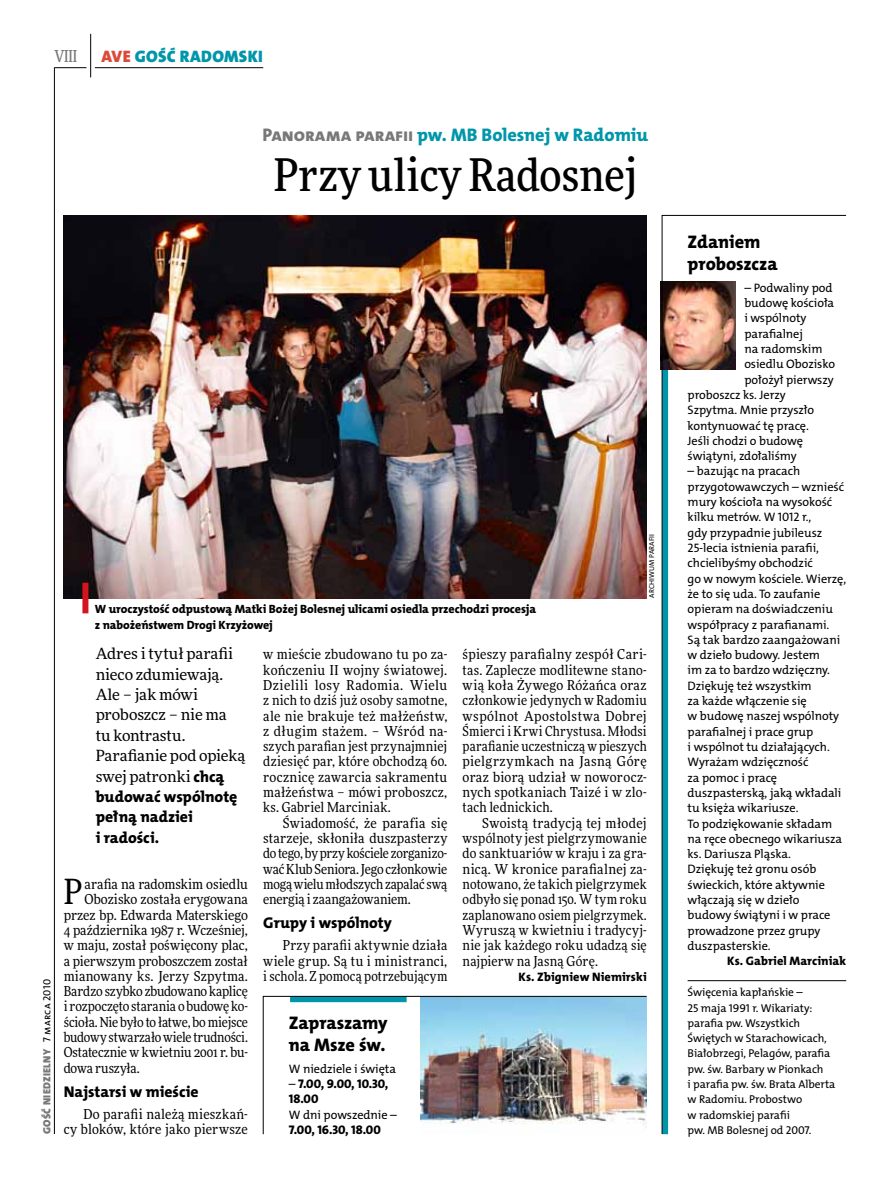
<style>
.page{position:relative;width:893px;height:1191px;background:#fff}
.page>*{position:absolute;margin:0;border:0;box-sizing:border-box;transform-origin:0 0}
.t1{font:500 45px "Freeday Narrow";color:#000}
.t2{font:34.8px "Freeday Narrow News";color:#000}
.t3{font:18.3px "The Mix HP8 Ex Bld";color:#0096aa}
.t4{font:18.3px/21.6px "The Mix HP8 Ex Bld";letter-spacing:-.005em;color:#000}
.t5{font:16.65px "The Mix HP9 Blk";letter-spacing:.02em;color:#0096aa}
.t6{font:500 16.5px "Freeday Narrow";color:#787779;scale:.9 1}
.t7{font:15.75px/20.4px "The Mix HP8 Ex Bld";color:#000}
.t8{font:15.6px "The Mix HP8 Ex Bld";color:#000}
.t9{font:15.45px/20.4px "Freeday News";letter-spacing:-.005em;color:#000}
.t10{font:13.65px/15.3px "Freeday Narrow News";letter-spacing:.005em;color:#000;text-align:justify}
.t11{font:13.65px "Freeday Narrow News";letter-spacing:-.015em;color:#000}
.t12{font:12.6px/15.3px "The Mix HP8 Ex Bld";color:#000}
.t13{font:12.3px/15.3px "The Mix HP5 Plain";letter-spacing:-.005em;color:#000}
.t14{font:12.3px "The Mix HP8 Ex Bld";letter-spacing:.005em;color:#000}
.t15{font:12px/15.3px "The Mix HP8 Ex Bld";letter-spacing:-.005em;color:#000}
.t16{font:11.4px/15.3px "The Mix HP5 Plain";letter-spacing:-.005em;color:#000}
.t17{font:10.5px "The Mix HP9 Blk";letter-spacing:.025em;color:#787779}
.t18{font:7.2px "The Mix HP5 Plain";letter-spacing:.015em;color:#000}
.s1{color:#db4a39}
.s2{color:#787779}
.s3{font-family:"The Mix HP8 Ex Bld";font-size:15.75px}
.s4{font-family:"The Mix HP5 Plain";color:#000}
.s5{font-family:"The Mix HP5 Plain";font-size:12.3px}
</style>
<div class="page">
<hr style="left:54px;top:67px;width:1px;height:1067px;background:#000">
<hr style="left:90px;top:34px;width:1px;height:43px;background:#000">
<hr style="left:54px;top:67px;width:32px;height:1px;background:#000">
<hr style="left:95px;top:67px;width:168px;height:1px;background:#000">
<img style="left:64px;top:215px;width:583px;height:383px">
<div style="left:82px;top:583px;width:6px;height:30px;background:#d3151f"></div>
<img style="left:263px;top:996px;width:384px;height:138px">
<svg style="left:662px;top:215px;width:184px;height:919px"></svg>
<p class="t6" style="left:54px;top:46px;width:27px">VIII</p>
<p class="t5" style="left:101px;top:46px;width:163px"><span class="s1">AVE</span> GOŚĆ RADOMSKI</p>
<h3 class="t3" style="left:263px;top:123px;width:387px"><span class="s2">Panorama parafii</span> pw. MB Bolesnej w Radomiu</h3>
<h1 class="t1" style="left:274px;top:147px;width:365px">Przy ulicy Radosnej</h1>
<p class="t15" style="left:95px;top:602px;width:443px">W uroczystość odpustową Matki Bożej Bolesnej ulicami osiedla przechodzi procesja z nabożeństwem Drogi Krzyżowej</p>
<p class="t18" style="left:647px;top:598px;width:66px;rotate:-90deg">Archiwum parafii</p>
<p class="t9" style="left:96px;top:643px;width:151px">Adres i tytuł parafii nieco zdumiewają.<br>Ale – jak mówi proboszcz – nie ma tu kontrastu.<br>Parafianie pod opieką swej patronki <span class="s3">chcą</span></p>
<p class="t7" style="left:96px;top:786px;width:143px">budować wspólnotę pełną nadziei<br>i radości.</p>
<p class="t17" style="left:40px;top:1134px;width:156px;rotate:-90deg">GOŚĆ NIEDZIELNY <span class="s4">7 marca 2010</span></p>
<h2 class="t2" style="left:64px;top:870px;width:20px">P</h2>
<p class="t10" style="left:85px;top:876px;width:165px">arafia na radomskim osiedlu</p>
<p class="t10" style="left:85px;top:891px;width:165px">Obozisko została erygowana</p>
<p class="t10" style="left:64px;top:907px;width:186px">przez bp. Edwarda Materskiego</p>
<p class="t10" style="left:64px;top:922px;width:186px">4 października 1987 r. Wcześniej,</p>
<p class="t10" style="left:64px;top:937px;width:186px">w maju, został poświęcony plac,</p>
<p class="t10" style="left:64px;top:953px;width:186px">a pierwszym proboszczem został</p>
<p class="t10" style="left:64px;top:968px;width:186px">mianowany ks. Jerzy Szpytma.</p>
<p class="t10" style="left:64px;top:983px;width:186px">Bardzo szybko zbudowano kaplicę</p>
<p class="t10" style="left:64px;top:998px;width:186px">i rozpoczęto starania o budowę ko-</p>
<p class="t11" style="left:64px;top:1013px;width:186px">ścioła. Nie było to łatwe, bo miejsce</p>
<p class="t10" style="left:64px;top:1029px;width:186px">budowy stwarzało wiele trudności.</p>
<p class="t10" style="left:64px;top:1044px;width:186px">Ostatecznie w kwietniu 2001 r. bu-</p>
<p class="t10" style="left:64px;top:1060px;width:78px">dowa ruszyła.</p>
<p class="t8" style="left:64px;top:1081px;width:136px">Najstarsi w mieście</p>
<p class="t10" style="left:64px;top:1106px;width:186px;text-align:right">Do parafii należą mieszkań-<br>cy bloków, które jako pierwsze</p>
<p class="t10" style="left:263px;top:646px;width:186px">w mieście zbudowano tu po za&shy;kończeniu II wojny światowej.<br>Dzielili losy Radomia. Wielu z nich to dziś już osoby samotne, ale nie brakuje też małżeństw, z długim stażem. – Wśród na&shy;szych parafian jest przynajmniej dziesięć par, które obchodzą 60. rocznicę zawarcia sakramentu małżeństwa – mówi proboszcz, ks. Gabriel Marciniak.</p>
<p class="t10" style="left:263px;top:815px;width:186px;text-indent:20px">Świadomość, że parafia się starzeje, skłoniła duszpasterzy do tego, by przy kościele zorganizo&shy;wać Klub Seniora. Jego członkowie mogą wielu młodszych zapalać swą energią i zaangażowaniem.</p>
<p class="t8" style="left:263px;top:913px;width:130px">Grupy i wspólnoty</p>
<p class="t10" style="left:263px;top:937px;width:186px;text-indent:20px">Przy parafii aktywnie działa wiele grup. Są tu i ministranci, i schola. Z pomocą potrzebującym</p>
<h3 class="t4" style="left:289px;top:1012px;width:100px">Zapraszamy na Msze św.</h3>
<p class="t13" style="left:289px;top:1061px;width:109px">W niedziele i święta</p>
<p class="t12" style="left:289px;top:1076px;width:101px"><span class="s5">–</span> 7.00, 9.00, 10.30,<br>18.00</p>
<p class="t13" style="left:289px;top:1107px;width:110px">W dni powszednie –</p>
<p class="t12" style="left:289px;top:1122px;width:93px">7.00, 16.30, 18.00</p>
<p class="t10" style="left:463px;top:646px;width:186px">śpieszy parafialny zespół Cari&shy;tas. Zaplecze modlitewne stano&shy;wią koła Żywego Różańca oraz członkowie jedynych w Radomiu wspólnot Apostolstwa Dobrej Śmierci i Krwi Chrystusa. Młodsi parafianie uczestniczą w pieszych pielgrzymkach na Jasną Górę oraz biorą udział w noworocz&shy;nych spotkaniach Taizé i w zlo&shy;tach lednickich.</p>
<p class="t10" style="left:463px;top:815px;width:186px;text-indent:20px">Swoistą tradycją tej młodej wspólnoty jest pielgrzymowanie do sanktuariów w kraju i za gra&shy;nicą. W kronice parafialnej za&shy;notowano, że takich pielgrzymek odbyło się ponad 150. W tym roku zaplanowano osiem pielgrzymek.<br>Wyruszą w kwietniu i tradycyj&shy;nie jak każdego roku udadzą się najpierw na Jasną Górę.</p>
<p class="t14" style="left:518px;top:968px;width:130px">Ks. Zbigniew Niemirski</p>
<h3 class="t4" style="left:688px;top:231px;width:92px">Zdaniem proboszcza</h3>
<p class="t13" style="left:744px;top:280px;width:90px">– Podwaliny pod</p>
<p class="t13" style="left:744px;top:295px;width:91px">budowę kościoła</p>
<p class="t13" style="left:744px;top:311px;width:64px">i wspólnoty</p>
<p class="t13" style="left:744px;top:326px;width:60px">parafialnej</p>
<p class="t13" style="left:744px;top:341px;width:80px">na radomskim</p>
<p class="t13" style="left:744px;top:356px;width:92px">osiedlu Obozisko</p>
<p class="t13" style="left:744px;top:372px;width:91px">położył pierwszy</p>
<p class="t13" style="left:688px;top:387px;width:100px">proboszcz ks. Jerzy</p>
<p class="t13" style="left:688px;top:402px;width:128px">Szpytma. Mnie przyszło</p>
<p class="t13" style="left:688px;top:418px;width:123px">kontynuować tę pracę.</p>
<p class="t13" style="left:688px;top:433px;width:117px">Jeśli chodzi o budowę</p>
<p class="t13" style="left:688px;top:448px;width:111px">świątyni, zdołaliśmy</p>
<p class="t13" style="left:688px;top:464px;width:160px">– bazując na pracach przygotowawczych – wznieść mury kościoła na wysokość kilku metrów. W 1012 r.,<br>gdy przypadnie jubileusz<br>25-lecia istnienia parafii, chcielibyśmy obchodzić<br>go w nowym kościele. Wierzę, że to się uda. To zaufanie opieram na doświadczeniu współpracy z parafianami.<br>Są tak bardzo zaangażowani w dzieło budowy. Jestem<br>im za to bardzo wdzięczny.<br>Dziękuję też wszystkim<br>za każde włączenie się<br>w budowę naszej wspólnoty parafialnej i prace grup<br>i wspólnot tu działających.<br>Wyrażam wdzięczność<br>za pomoc i pracę duszpasterską, jaką wkładali tu księża wikariusze.<br>To podziękowanie składam na ręce obecnego wikariusza ks. Dariusza Pląska.<br>Dziękuję też gronu osób świeckich, które aktywnie włączają się w dzieło budowy świątyni i w prace prowadzone przez grupy duszpasterskie.</p>
<p class="t14" style="left:727px;top:953px;width:121px">Ks. Gabriel Marciniak</p>
<p class="t16" style="left:688px;top:984px;width:149px">Święcenia kapłańskie –<br>25 maja 1991 r. Wikariaty: parafia pw. Wszystkich<br>Świętych w Starachowicach,<br>Białobrzegi, Pelagów, parafia pw. św. Barbary w Pionkach<br>i parafia pw. św. Brata Alberta w Radomiu. Probostwo<br>w radomskiej parafii<br>pw. MB Bolesnej od 2007.</p>
</div>
